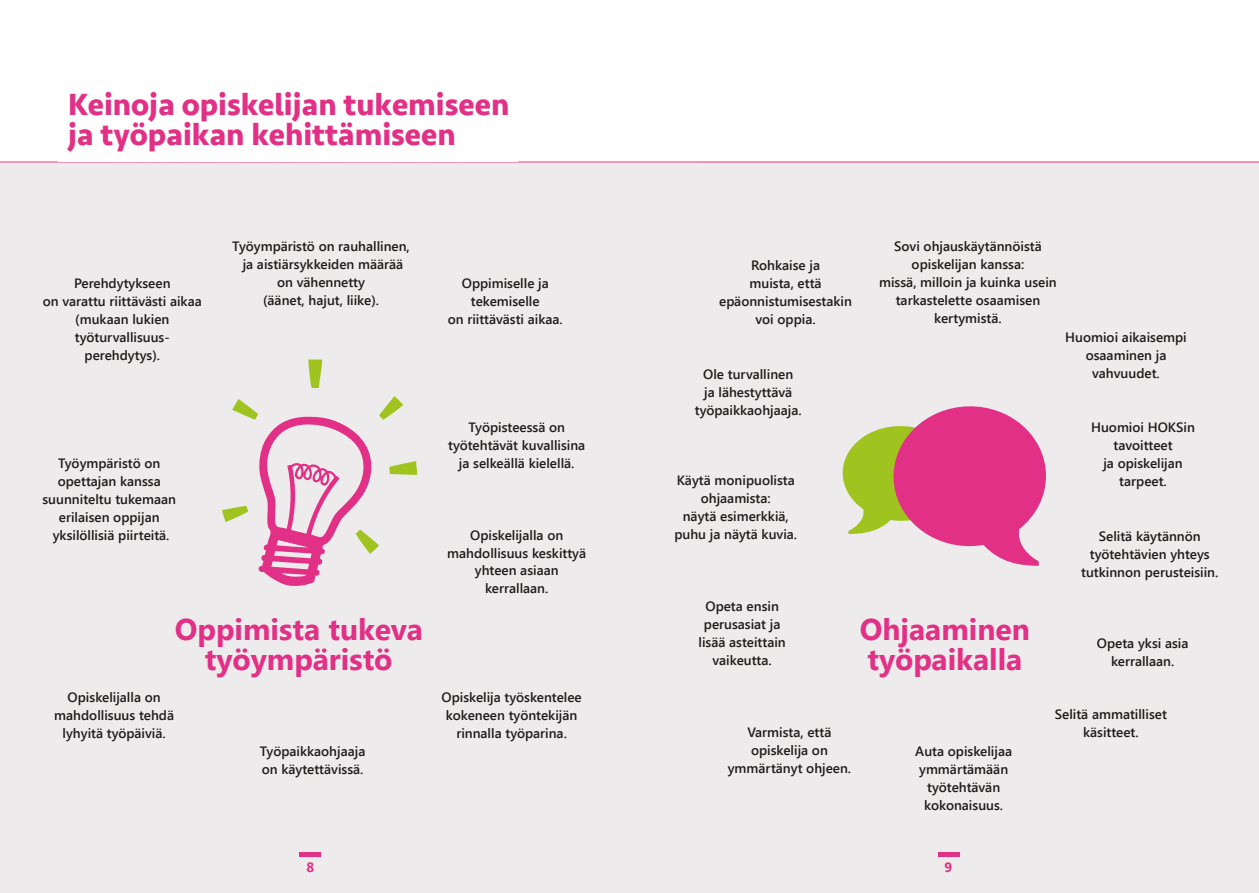
<style>
.page{position:relative;width:1259px;height:893px;background:#fff}
.page>*{position:absolute;margin:0;border:0;box-sizing:border-box;transform-origin:0 0}
.t1{font:700 31.5px/30px "Seravek";color:#e13086}
.t2{font:700 30px/30px "Segoe UI";color:#e13086;text-align:center}
.t3{font:600 13.5px/18px "Segoe UI";color:#1d1d1b;text-align:center}
.t4{font:700 13.5px "Segoe UI";color:#e13086}
</style>
<div class="page">
<div style="left:0;top:162px;width:1259px;height:731px;background:#edebeb"></div>
<svg style="left:308px;top:359px;width:14px;height:29px"></svg>
<svg style="left:222px;top:396px;width:195px;height:190px"></svg>
<hr style="left:0;top:162px;width:1259px;height:1px;background:#e13086">
<svg style="left:842px;top:406px;width:204px;height:160px"></svg>
<hr style="left:300px;top:853px;width:21px;height:4px;background:#e13086">
<hr style="left:938px;top:853px;width:21px;height:4px;background:#e13086">
<h1 class="t1" style="left:68px;top:89px;width:443px">Keinoja opiskelijan tukemiseen ja työpaikan kehittämiseen</h1>
<p class="t3" style="left:43px;top:274px;width:160px">Perehdytykseen<br>on varattu riittävästi aikaa (mukaan lukien työturvallisuus&shy;perehdytys).</p>
<p class="t3" style="left:232px;top:236px;width:179px">Työympäristö on rauhallinen, ja aistiärsykkeiden määrää on vähennetty<br>(äänet, hajut, liike).</p>
<p class="t3" style="left:42px;top:453px;width:135px">Työympäristö on opettajan kanssa suunniteltu tukemaan erilaisen oppijan yksilöllisiä piirteitä.</p>
<p class="t3" style="left:448px;top:273px;width:117px">Oppimiselle ja tekemiselle<br>on riittävästi aikaa.</p>
<p class="t3" style="left:448px;top:417px;width:139px">Työpisteessä on työtehtävät kuvallisina ja selkeällä kielellä.</p>
<p class="t3" style="left:447px;top:525px;width:140px">Opiskelijalla on mahdollisuus keskittyä yhteen asiaan kerrallaan.</p>
<p class="t3" style="left:719px;top:255px;width:134px">Rohkaise ja<br>muista, että epäonnistumisestakin voi oppia.</p>
<p class="t3" style="left:695px;top:364px;width:108px">Ole turvallinen<br>ja lähestyttävä työpaikkaohjaaja.</p>
<p class="t3" style="left:674px;top:470px;width:124px">Käytä monipuolista ohjaamista:<br>näytä esimerkkiä, puhu ja näytä kuvia.</p>
<p class="t3" style="left:879px;top:236px;width:179px">Sovi ohjauskäytännöistä opiskelijan kanssa:<br>missä, milloin ja kuinka usein tarkastelette osaamisen kertymistä.</p>
<p class="t3" style="left:698px;top:597px;width:89px">Opeta ensin perusasiat ja lisää asteittain vaikeutta.</p>
<h2 class="t2" style="left:175px;top:613px;width:250px">Oppimista tukeva työympäristö</h2>
<h2 class="t2" style="left:860px;top:613px;width:172px;text-align:left">Ohjaaminen työpaikalla</h2>
<p class="t3" style="left:1065px;top:328px;width:123px">Huomioi aikaisempi osaaminen ja vahvuudet.</p>
<p class="t3" style="left:1091px;top:417px;width:105px">Huomioi HOKSin tavoitteet<br>ja opiskelijan tarpeet.</p>
<p class="t3" style="left:1081px;top:526px;width:139px">Selitä käytännön työtehtävien yhteys tutkinnon perusteisiin.</p>
<p class="t3" style="left:1097px;top:634px;width:93px">Opeta yksi asia kerrallaan.</p>
<p class="t3" style="left:54px;top:687px;width:121px">Opiskelijalla on mahdollisuus tehdä lyhyitä työpäiviä.</p>
<p class="t3" style="left:260px;top:742px;width:107px;text-align:left">Työpaikkaohjaaja on käytettävissä.</p>
<p class="t3" style="left:441px;top:687px;width:142px">Opiskelija työskentelee kokeneen työntekijän rinnalla työparina.</p>
<p class="t3" style="left:728px;top:723px;width:125px">Varmista, että opiskelija on ymmärtänyt ohjeen.</p>
<p class="t3" style="left:915px;top:742px;width:98px">Auta opiskelijaa ymmärtämään työtehtävän kokonaisuus.</p>
<p class="t4" style="left:307px;top:858px;width:9px">8</p>
<p class="t4" style="left:944px;top:858px;width:9px">9</p>
<p class="t3" style="left:1054px;top:705px;width:114px">Selitä ammatilliset käsitteet.</p>
</div>
